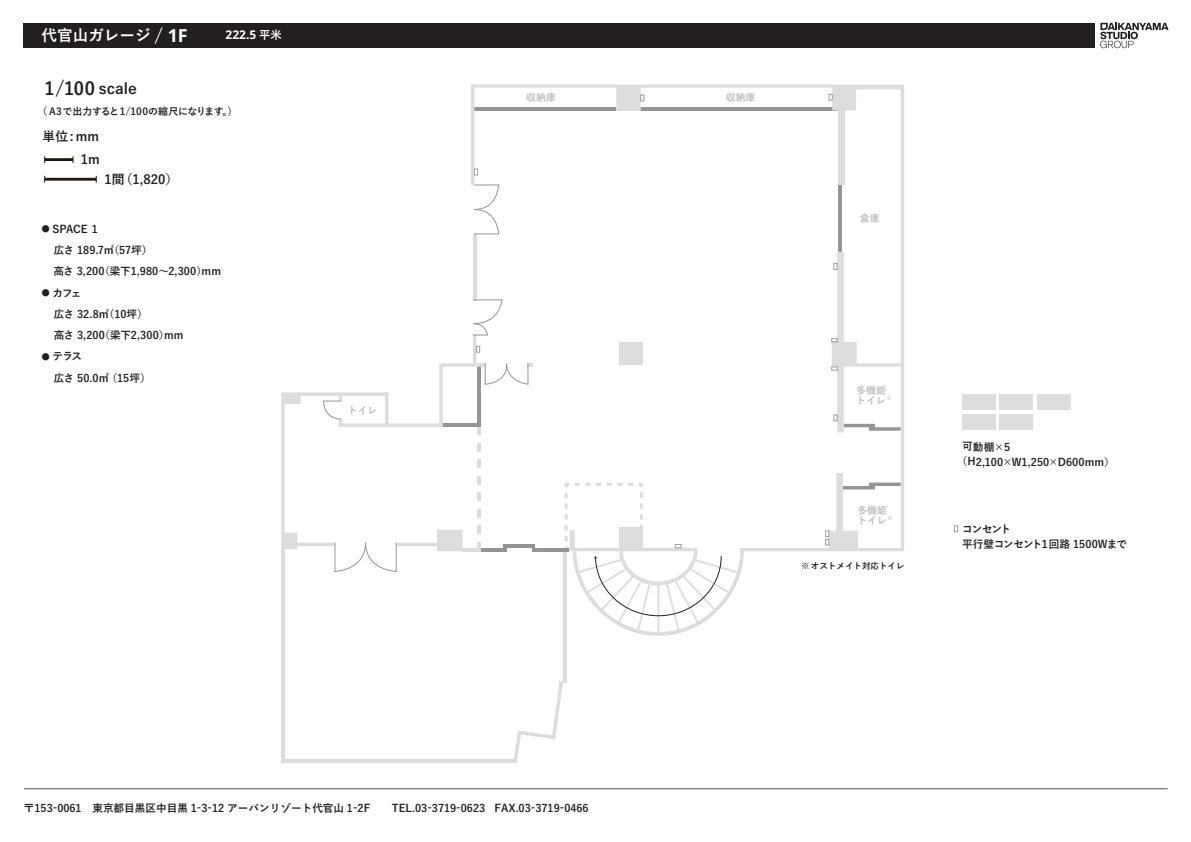
<style>
.page{position:relative;width:1191px;height:842px;background:#fff}
.page>*{position:absolute;margin:0;border:0;box-sizing:border-box;transform-origin:0 0}
.t1{font:700 17.9px "Yu Go";color:#231f20}
.t2{font:700 15.6px "Yu Go";color:#fff}
.t3{font:700 12.8px "Yu Go";color:#231f20}
.t4{font:700 11.9px "Open Sans";color:#fff}
.t5{font:700 10.6px/21.3px "Yu Go";color:#231f20}
.t6{font:700 10.6px/15px "Yu Go";letter-spacing:-.055em;color:#231f20}
.t7{font:700 10.6px/21.3px "Yu Go";letter-spacing:-.04em;color:#231f20}
.t8{font:700 9.9px/10px "Yu Go";color:#bcbdc0}
.t9{font:700 9.9px "Yu Go";color:#231f20}
.t10{font:700 8.5px "Yu Go";color:#231f20}
.s1{font-size:17px}
.s2{font-family:"Open Sans";font-size:17.9px}
.s3{font-family:"Yu Go";font-size:11.3px}
.s4{font-size:14.9px}
.s5{font-size:8.5px}
</style>
<div class="page">
<hr style="left:45px;top:158px;width:28px;height:3px;background:#211814">
<hr style="left:45px;top:178px;width:51px;height:3px;background:#211814">
<div style="left:23px;top:23px;width:1071px;height:25px;background:#231f20"></div>
<svg style="left:1100px;top:23px;width:68px;height:25px"></svg>
<hr style="left:24px;top:788px;width:1143px;height:1px;background:#57585a">
<svg style="left:471px;top:84px;width:433px;height:467px"></svg>
<hr style="left:473px;top:234px;width:3px;height:66px;background:#dcdddf">
<hr style="left:616px;top:107px;width:24px;height:3px;background:#dcdddf">
<div style="left:838px;top:90px;width:6px;height:94px;background:#dcdddf"></div>
<svg style="left:473px;top:184px;width:26px;height:51px"></svg>
<svg style="left:833px;top:414px;width:4px;height:7px"></svg>
<svg style="left:954px;top:525px;width:4px;height:7px"></svg>
<svg style="left:831px;top:338px;width:6px;height:4px"></svg>
<svg style="left:831px;top:366px;width:6px;height:5px"></svg>
<svg style="left:833px;top:263px;width:4px;height:7px"></svg>
<svg style="left:828px;top:94px;width:4px;height:7px"></svg>
<svg style="left:640px;top:95px;width:4px;height:6px"></svg>
<svg style="left:474px;top:169px;width:4px;height:6px"></svg>
<svg style="left:825px;top:530px;width:4px;height:16px"></svg>
<svg style="left:281px;top:299px;width:463px;height:491px"></svg>
<hr style="left:532px;top:548px;width:37px;height:3px;background:#939598">
<hr style="left:519px;top:544px;width:16px;height:4px;background:#939598">
<hr style="left:481px;top:548px;width:25px;height:3px;background:#939598">
<hr style="left:503px;top:544px;width:16px;height:4px;background:#939598">
<div style="left:962px;top:414px;width:33px;height:16px;background:#dcdddf"></div>
<div style="left:962px;top:394px;width:33px;height:16px;background:#dcdddf"></div>
<div style="left:999px;top:414px;width:34px;height:16px;background:#dcdddf"></div>
<div style="left:999px;top:394px;width:34px;height:16px;background:#dcdddf"></div>
<div style="left:1037px;top:394px;width:33px;height:16px;background:#dcdddf"></div>
<h2 class="t2" style="left:42px;top:27px;width:148px">代官山ガレージ <span class="s1">/</span> <span class="s2">1F</span></h2>
<p class="t4" style="left:226px;top:27px;width:58px">222.5 <span class="s3">平米</span></p>
<h1 class="t1" style="left:44px;top:78px;width:94px">1/100 <span class="s4">scale</span></h1>
<p class="t3" style="left:43px;top:129px;width:58px">単位: mm</p>
<p class="t9" style="left:38px;top:106px;width:201px">（ A3で出力すると1/100の縮尺になります。）</p>
<p class="t3" style="left:81px;top:152px;width:20px">1m</p>
<p class="t3" style="left:104px;top:172px;width:75px">1間（1,820）</p>
<p class="t5" style="left:53px;top:218px;width:169px;text-indent:-12px"><span class="s5">●</span> SPACE 1<br>広さ 189.7㎡（57坪）<br>高さ 3,200（梁下1,980～2,300）mm</p>
<p class="t5" style="left:54px;top:282px;width:131px;text-indent:-12px"><span class="s5">●</span> カフェ<br>広さ 32.8㎡（10坪）<br>高さ 3,200（梁下2,300）mm</p>
<p class="t7" style="left:54px;top:346px;width:99px;text-indent:-12px"><span class="s5">●</span> テラス<br>広さ 50.0㎡ （15坪）</p>
<p class="t8" style="left:348px;top:405px;width:31px">トイレ</p>
<p class="t8" style="left:526px;top:92px;width:31px">収納庫</p>
<p class="t5" style="left:24px;top:797px;width:566px">〒153-0061　東京都目黒区中目黒 1-3-12 アーバンリゾート代官山 1-2F　　TEL.03-3719-0623 FAX.03-3719-0466</p>
<p class="t8" style="left:726px;top:92px;width:31px">収納庫</p>
<p class="t8" style="left:860px;top:214px;width:21px">倉庫</p>
<p class="t8" style="left:856px;top:385px;width:37px">多機能トイレ<sup>※</sup></p>
<p class="t8" style="left:857px;top:505px;width:37px">多機能トイレ<sup>※</sup></p>
<p class="t10" style="left:801px;top:561px;width:105px">※オストメイト対応トイレ</p>
<p class="t5" style="left:957px;top:439px;width:159px;line-height:15.1px;text-indent:5px">可動棚×5（H2,100×W1,250×D600mm）</p>
<p class="t6" style="left:962px;top:521px;width:166px">コンセント<br>平行壁コンセント１回路 1500Wまで</p>
</div>
